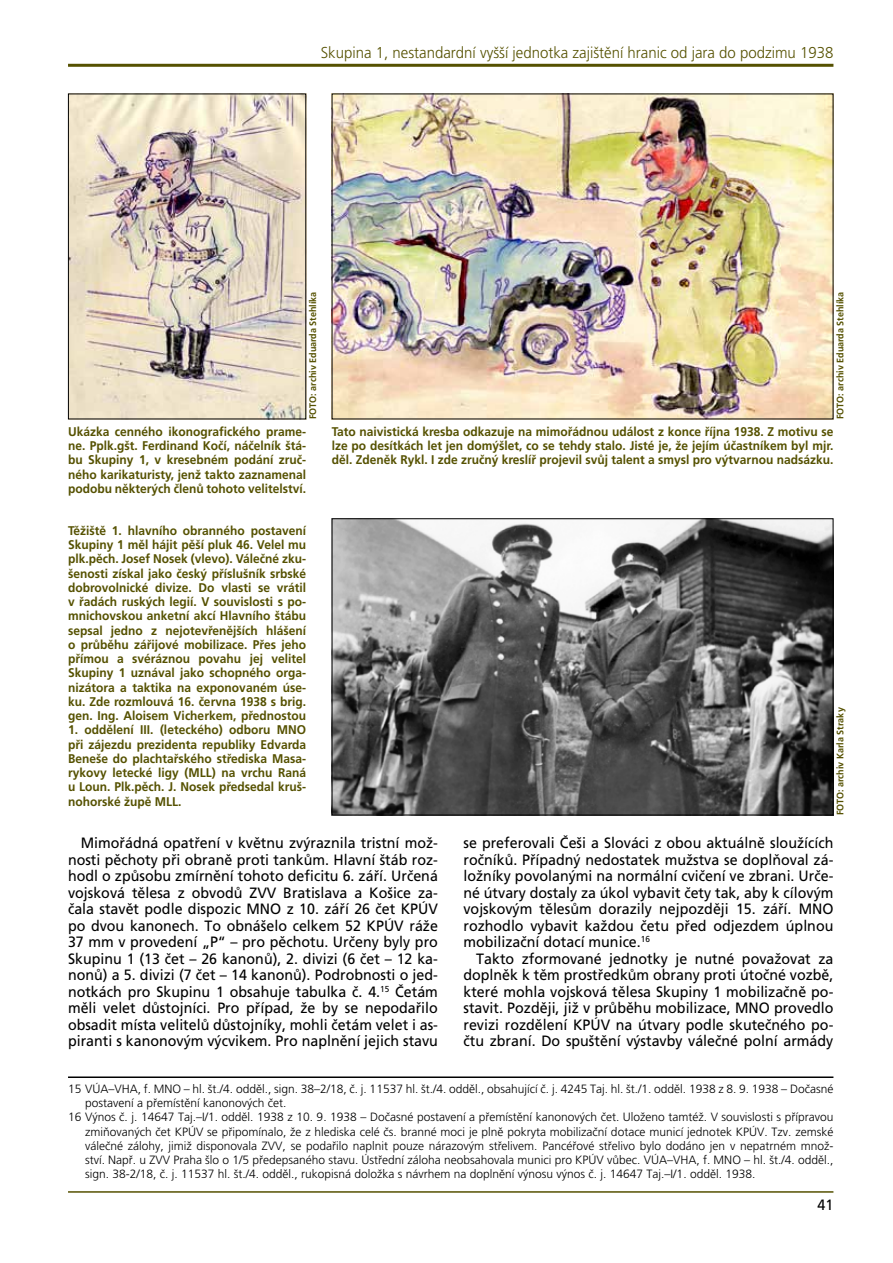
<style>
.page{position:relative;width:893px;height:1263px;background:#fff}
.page>*{position:absolute;margin:0;border:0;box-sizing:border-box;transform-origin:0 0}
.t1{font:15.75px "Frutiger CE Light";color:#555101;scale:.95 1}
.t2{font:15px/16.5px "Frutiger CE";color:#000;text-align:justify;scale:.95 1}
.t3{font:700 12.6px/14.2px "Frutiger CE";color:#555101;text-align:justify;scale:.95 1}
.t4{font:12px "Frutiger CE Light";color:#000}
.t5{font:700 9.45px "Frutiger CE";color:#555101;scale:.95 1}
</style>
<div class="page">
<hr style="left:68px;top:64px;width:765px;height:3px;background:#555101">
<hr style="left:68px;top:1191px;width:765px;height:2px;background:#555101">
<img style="left:70px;top:96px;width:234px;height:321px">
<img style="left:334px;top:96px;width:497px;height:321px">
<img style="left:334px;top:520px;width:497px;height:293px">
<div style="left:332px;top:518px;width:501px;height:297px;border:1px solid #000"></div>
<hr style="left:68px;top:1076px;width:765px;height:2px;background:#000">
<p class="t1" style="left:321px;top:44px;width:541px">Skupina 1, nestandardní vyšší jednotka zajištění hranic od jara do podzimu 1938</p>
<p class="t5" style="left:308px;top:419px;width:136px;rotate:-90deg">FOTO: archiv Eduarda Stehlíka</p>
<p class="t5" style="left:835px;top:419px;width:136px;rotate:-90deg">FOTO: archiv Eduarda Stehlíka</p>
<p class="t3" style="left:68px;top:424px;width:252px">Ukázka cenného ikonografického prame&shy;ne. Pplk.gšt. Ferdinand Kočí, náčelník štá&shy;bu Skupiny 1, v kresebném podání zruč&shy;ného karikaturisty, jenž takto zaznamenal podobu některých členů tohoto velitelství.</p>
<p class="t3" style="left:332px;top:424px;width:530px">Tato naivistická kresba odkazuje na mimořádnou událost z konce října 1938. Z motivu se lze po desítkách let jen domýšlet, co se tehdy stalo. Jisté je, že jejím účastníkem byl mjr. děl. Zdeněk Rykl. I zde zručný kreslíř projevil svůj talent a smysl pro výtvarnou nadsázku.</p>
<p class="t3" style="left:68px;top:523px;width:252px">Těžiště 1. hlavního obranného postavení Skupiny 1 měl hájit pěší pluk 46. Velel mu plk.pěch. Josef Nosek (vlevo). Válečné zku&shy;šenosti získal jako český příslušník srbské dobrovolnické divize. Do vlasti se vrátil v řadách ruských legií. V souvislosti s po&shy;mnichovskou anketní akcí Hlavního štábu sepsal jedno z nejotevřenějších hlášení o průběhu zářijové mobilizace. Přes jeho přímou a svéráznou povahu jej velitel Skupiny 1 uznával jako schopného orga&shy;nizátora a taktika na exponovaném úse&shy;ku. Zde rozmlouvá 16. června 1938 s brig. gen. Ing. Aloisem Vicherkem, přednostou</p>
<p class="t3" style="left:68px;top:723px;width:252px">1. oddělení III. (leteckého) odboru MNO při zájezdu prezidenta republiky Edvarda Beneše do plachtařského střediska Masa&shy;rykovy letecké ligy (MLL) na vrchu Raná u Loun. Plk.pěch. J. Nosek předsedal kruš&shy;nohorské župě MLL.</p>
<p class="t5" style="left:835px;top:815px;width:115px;rotate:-90deg">FOTO: archiv Karla Straky</p>
<p class="t2" style="left:68px;top:835px;width:391px;text-indent:13px">Mimořádná opatření v květnu zvýraznila tristní mož&shy;nosti pěchoty při obraně proti tankům. Hlavní štáb roz&shy;hodl o způsobu zmírnění tohoto deficitu 6. září. Určená vojsková tělesa z obvodů ZVV Bratislava a Košice za&shy;čala stavět podle dispozic MNO z 10. září 26 čet KPÚV po dvou kanonech. To obnášelo celkem 52 KPÚV ráže 37 mm v provedení „P“ – pro pěchotu. Určeny byly pro Skupinu 1 (13 čet – 26 kanonů), 2. divizi (6 čet – 12 ka&shy;nonů) a 5. divizi (7 čet – 14 kanonů). Podrobnosti o jed&shy;notkách pro Skupinu 1 obsahuje tabulka č. 4.<sup>15</sup> Četám měli velet důstojníci. Pro případ, že by se nepodařilo obsadit místa velitelů důstojníky, mohli četám velet i as&shy;piranti s kanonovým výcvikem. Pro naplnění jejich stavu</p>
<p class="t2" style="left:463px;top:835px;width:391px">se preferovali Češi a Slováci z obou aktuálně sloužících ročníků. Případný nedostatek mužstva se doplňoval zá&shy;ložníky povolanými na normální cvičení ve zbrani. Urče&shy;né útvary dostaly za úkol vybavit čety tak, aby k cílovým vojskovým tělesům dorazily nejpozději 15. září. MNO rozhodlo vybavit každou četu před odjezdem úplnou mobilizační dotací munice.<sup>16</sup></p>
<p class="t2" style="left:463px;top:950px;width:391px;text-indent:13px">Takto zformované jednotky je nutné považovat za doplněk k těm prostředkům obrany proti útočné vozbě, které mohla vojsková tělesa Skupiny 1 mobilizačně po&shy;stavit. Později, již v průběhu mobilizace, MNO provedlo revizi rozdělení KPÚV na útvary podle skutečného po&shy;čtu zbraní. Do spuštění výstavby válečné polní armády</p>
<p class="t4" style="left:68px;top:1082px;width:767px">15 VÚA–VHA, f. MNO – hl. št./4. odděl., sign. 38–2/18, č. j. 11537 hl. št./4. odděl., obsahující č. j. 4245 Taj. hl. št./1. odděl. 1938 z 8. 9. 1938 – Dočasné</p>
<p class="t4" style="left:85px;top:1096px;width:203px">postavení a přemístění kanonových čet.</p>
<p class="t4" style="left:68px;top:1110px;width:767px">16 Výnos č. j. 14647 Taj.–I/1. odděl. 1938 z 10. 9. 1938 – Dočasné postavení a přemístění kanonových čet. Uloženo tamtéž. V souvislosti s přípravou</p>
<p class="t4" style="left:85px;top:1124px;width:750px">zmiňovaných čet KPÚV se připomínalo, že z hlediska celé čs. branné moci je plně pokryta mobilizační dotace municí jednotek KPÚV. Tzv. zemské</p>
<p class="t4" style="left:85px;top:1139px;width:750px">válečné zálohy, jimiž disponovala ZVV, se podařilo naplnit pouze nárazovým střelivem. Pancéřové střelivo bylo dodáno jen v nepatrném množ-</p>
<p class="t4" style="left:85px;top:1153px;width:750px">ství. Např. u ZVV Praha šlo o 1/5 předepsaného stavu. Ústřední záloha neobsahovala munici pro KPÚV vůbec. VÚA–VHA, f. MNO – hl. št./4. odděl.,</p>
<p class="t4" style="left:85px;top:1167px;width:672px">sign. 38-2/18, č. j. 11537 hl. št./4. odděl., rukopisná doložka s návrhem na doplnění výnosu výnos č. j. 14647 Taj.–I/1. odděl. 1938.</p>
<p class="t2" style="left:818px;top:1196px;width:18px">41</p>
</div>
